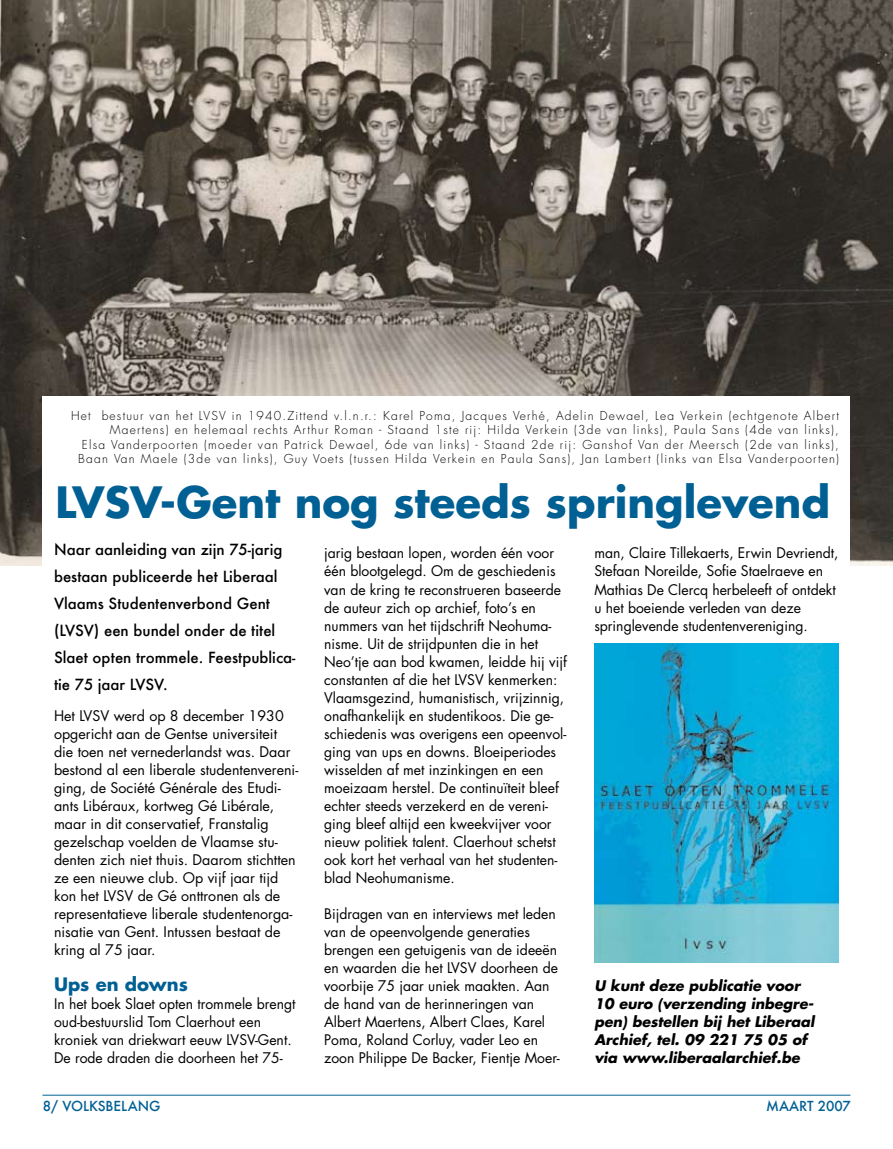
<style>
.page{position:relative;width:893px;height:1149px;background:#fff}
.page>*{position:absolute;margin:0;border:0;box-sizing:border-box;transform-origin:0 0}
.t1{font:700 42px "Futura";color:#006094}
.t2{font:700 18px "Futura";color:#006094}
.t3{font:500 15px/27px "Futura";color:#000}
.t4{font:14.25px/18px "Futura";color:#000}
.t5{font:italic 700 14.25px/18px "Futura";color:#000}
.t6{font:500 13.5px "Futura";color:#006094}
.t7{font:300 12px/14.4px "Futura";letter-spacing:.1em;color:#000;text-align:right}
</style>
<div class="page">
<hr style="left:892px;top:0;width:1px;height:1148px;background:#e8e4d9">
<img style="left:0;top:0;width:893px;height:566px">
<div style="left:43px;top:395px;width:807px;height:674px;background:#fff"></div>
<img style="left:594px;top:643px;width:245px;height:319px">
<hr style="left:43px;top:1094px;width:807px;height:1px;background:#006094">
<p class="t7" style="left:71px;top:408px;width:769px">Het bestuur van het LVSV in 1940.Zittend v.l.n.r.: Karel Poma, Jacques Verhé, Adelin Dewael, Lea Verkein (echtgenote Albert Maertens) en helemaal rechts Arthur Roman - Staand 1ste rij: Hilda Verkein (3de van links), Paula Sans (4de van links),<br>Elsa Vanderpoorten (moeder van Patrick Dewael, 6de van links) - Staand 2de rij: Ganshof Van der Meersch (2de van links), Baan Van Maele (3de van links), Guy Voets (tussen Hilda Verkein en Paula Sans), Jan Lambert (links van Elsa Vanderpoorten)</p>
<h1 class="t1" style="left:56px;top:472px;width:776px">LVSV-Gent nog steeds springlevend</h1>
<p class="t3" style="left:54px;top:536px;width:243px">Naar aanleiding van zijn 75-jarig bestaan publiceerde het Liberaal<br>Vlaams Studentenverbond Gent (LVSV) een bundel onder de titel<br>Slaet opten trommele. Feestpublica&shy;tie 75 jaar LVSV.</p>
<p class="t4" style="left:324px;top:544px;width:244px">jarig bestaan lopen, worden één voor één blootgelegd. Om de geschiedenis van de kring te reconstrueren baseerde de auteur zich op archief, foto’s en nummers van het tijdschrift Neohuma&shy;nisme. Uit de strijdpunten die in het Neo’tje aan bod kwamen, leidde hij vijf constanten af die het LVSV kenmerken:<br>Vlaamsgezind, humanistisch, vrijzinnig, onafhankelijk en studentikoos. Die ge&shy;schiedenis was overigens een opeenvol&shy;ging van ups en downs. Bloeiperiodes wisselden af met inzinkingen en een moeizaam herstel. De continuïteit bleef echter steeds verzekerd en de vereni&shy;ging bleef altijd een kweekvijver voor nieuw politiek talent. Claerhout schetst ook kort het verhaal van het studenten&shy;blad Neohumanisme.</p>
<p class="t4" style="left:324px;top:904px;width:237px">Bijdragen van en interviews met leden van de opeenvolgende generaties brengen een getuigenis van de ideeën en waarden die het LVSV doorheen de voorbije 75 jaar uniek maakten. Aan de hand van de herinneringen van Albert Maertens, Albert Claes, Karel Poma, Roland Corluy, vader Leo en zoon Philippe De Backer, Fientje Moer-</p>
<p class="t4" style="left:594px;top:544px;width:246px">man, Claire Tillekaerts, Erwin Devriendt, Stefaan Noreilde, Sofie Staelraeve en Mathias De Clercq herbeleeft of ontdekt u het boeiende verleden van deze springlevende studentenvereniging.</p>
<p class="t4" style="left:54px;top:706px;width:246px">Het LVSV werd op 8 december 1930 opgericht aan de Gentse universiteit die toen net vernederlandst was. Daar bestond al een liberale studentenvereni&shy;ging, de Société Générale des Etudi&shy;ants Libéraux, kortweg Gé Libérale, maar in dit conservatief, Franstalig gezelschap voelden de Vlaamse stu&shy;denten zich niet thuis. Daarom stichtten ze een nieuwe club. Op vijf jaar tijd kon het LVSV de Gé onttronen als de representatieve liberale studentenorga&shy;nisatie van Gent. Intussen bestaat de kring al 75 jaar.</p>
<p class="t2" style="left:54px;top:971px;width:135px">Ups en downs</p>
<p class="t4" style="left:54px;top:994px;width:243px">In het boek Slaet opten trommele brengt oud-bestuurslid Tom Claerhout een kroniek van driekwart eeuw LVSV-Gent.<br>De rode draden die doorheen het 75-</p>
<p class="t5" style="left:594px;top:975px;width:222px">U kunt deze publicatie voor<br>10 euro (verzending inbegre&shy;pen) bestellen bij het Liberaal<br>Archief, tel. 09 221 75 05 of via www.liberaalarchief.be</p>
<p class="t6" style="left:43px;top:1096px;width:119px">8/ VOLKSBELANG</p>
<p class="t6" style="left:766px;top:1096px;width:86px">MAART 2007</p>
</div>
